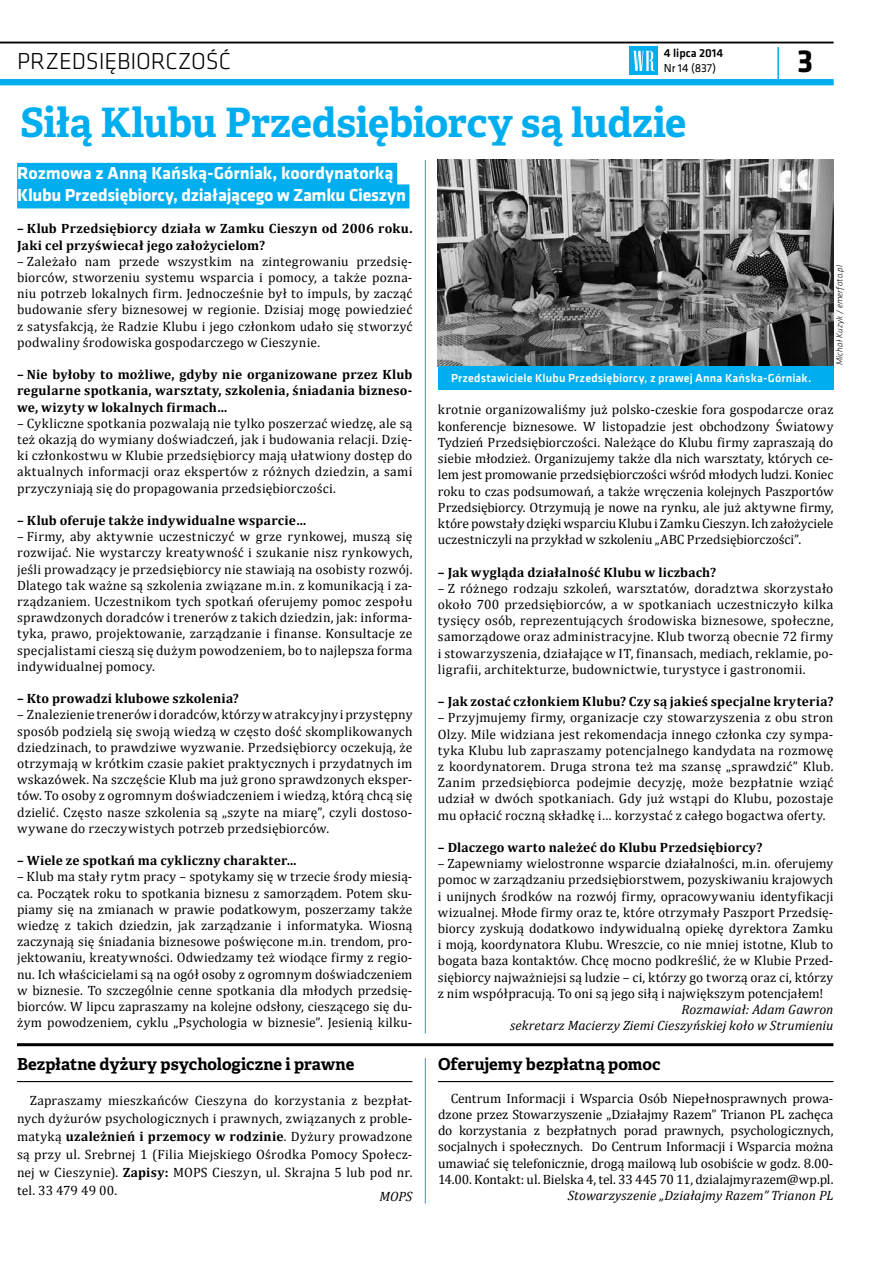
<style>
.page{position:relative;width:893px;height:1263px;background:#fff}
.page>*{position:absolute;margin:0;border:0;box-sizing:border-box;transform-origin:0 0}
.t1{font:700 40.5px "Adelle Basic";letter-spacing:-.01em;color:#00aeef}
.t2{font:700 33px "Klavika";color:#000}
.t3{font:300 24px "Klavika";letter-spacing:-.005em;color:#000}
.t4{font:700 18px/21.6px "Klavika";letter-spacing:-.01em;color:#fff}
.t5{font:700 16.5px "Adelle Basic";color:#000}
.t6{font:13.5px/16.2px "Cambria";letter-spacing:.01em;color:#000;text-align:justify}
.t7{font:700 13.5px/16.2px "Cambria";letter-spacing:.015em;color:#000}
.t8{font:italic 13.5px/16.2px "Cambria";letter-spacing:.005em;color:#000;text-align:right}
.t9{font:500 12px "Klavika";letter-spacing:.015em;color:#fff}
.t10{font:500 12px "Klavika";color:#000}
.t11{font:12px "Klavika";color:#000}
.t12{font:italic 300 9px "Klavika";letter-spacing:.02em;color:#000}
.s1{font-weight:700}
</style>
<div class="page">
<hr style="left:777px;top:47px;width:2px;height:35px;background:#00aeef">
<div style="left:630px;top:47px;width:28px;height:28px;background:#00aeef"></div>
<svg style="left:633px;top:51px;width:22px;height:20px"></svg>
<hr style="left:0;top:42px;width:833px;height:1px;background:#000">
<div style="left:0;top:79px;width:833px;height:6px;background:#00aeef"></div>
<div style="left:17px;top:163px;width:380px;height:24px;background:#00aeef"></div>
<div style="left:17px;top:184px;width:392px;height:24px;background:#00aeef"></div>
<img style="left:438px;top:160px;width:395px;height:206px">
<div style="left:438px;top:366px;width:395px;height:24px;background:#00aeef"></div>
<hr style="left:17px;top:1043px;width:816px;height:3px;background:#000">
<hr style="left:17px;top:1081px;width:395px;height:1px;background:#000">
<hr style="left:438px;top:1081px;width:395px;height:1px;background:#000">
<hr style="left:425px;top:1058px;width:1px;height:145px;background:#00aeef">
<hr style="left:425px;top:160px;width:1px;height:873px;background:#00aeef">
<h3 class="t3" style="left:17px;top:46px;width:216px">PRZEDSIĘBIORCZOŚĆ</h3>
<p class="t10" style="left:664px;top:45px;width:61px">4 lipca 2014</p>
<p class="t11" style="left:664px;top:60px;width:54px">Nr 14 (837)</p>
<h1 class="t1" style="left:20px;top:97px;width:668px">Siłą Klubu Przedsiębiorcy są ludzie</h1>
<h2 class="t2" style="left:797px;top:37px;width:18px">3</h2>
<h3 class="t4" style="left:17px;top:162px;width:390px">Rozmowa z Anną Kańską-Górniak, koordynatorką<br>Klubu Przedsiębiorcy, działającego w Zamku Cieszyn</h3>
<p class="t7" style="left:17px;top:220px;width:397px">– Klub Przedsiębiorcy działa w Zamku Cieszyn od 2006 roku.<br>Jaki cel przyświecał jego założycielom?</p>
<p class="t6" style="left:17px;top:253px;width:397px">– Zależało nam przede wszystkim na zintegrowaniu przedsię&shy;biorców, stworzeniu systemu wsparcia i pomocy, a także pozna&shy;niu potrzeb lokalnych firm. Jednocześnie był to impuls, by zacząć budowanie sfery biznesowej w regionie. Dzisiaj mogę powiedzieć z satysfakcją, że Radzie Klubu i jego członkom udało się stworzyć podwaliny środowiska gospodarczego w Cieszynie.</p>
<p class="t7" style="left:17px;top:366px;width:397px;text-align:justify">– Nie byłoby to możliwe, gdyby nie organizowane przez Klub regularne spotkania, warsztaty, szkolenia, śniadania bizneso&shy;we, wizyty w lokalnych firmach…</p>
<p class="t6" style="left:17px;top:415px;width:397px">– Cykliczne spotkania pozwalają nie tylko poszerzać wiedzę, ale są też okazją do wymiany doświadczeń, jak i budowania relacji. Dzię&shy;ki członkostwu w Klubie przedsiębiorcy mają ułatwiony dostęp do aktualnych informacji oraz ekspertów z różnych dziedzin, a sami przyczyniają się do propagowania przedsiębiorczości.</p>
<p class="t7" style="left:17px;top:512px;width:291px">– Klub oferuje także indywidualne wsparcie…</p>
<p class="t6" style="left:17px;top:528px;width:397px">– Firmy, aby aktywnie uczestniczyć w grze rynkowej, muszą się rozwijać. Nie wystarczy kreatywność i szukanie nisz rynkowych, jeśli prowadzący je przedsiębiorcy nie stawiają na osobisty rozwój.<br>Dlatego tak ważne są szkolenia związane m.in. z komunikacją i za&shy;rządzaniem. Uczestnikom tych spotkań oferujemy pomoc zespołu sprawdzonych doradców i trenerów z takich dziedzin, jak: informa&shy;tyka, prawo, projektowanie, zarządzanie i finanse. Konsultacje ze specjalistami cieszą się dużym powodzeniem, bo to najlepsza forma indywidualnej pomocy.</p>
<p class="t7" style="left:17px;top:690px;width:223px">– Kto prowadzi klubowe szkolenia?</p>
<p class="t6" style="left:17px;top:707px;width:397px">– Znalezienie trenerów i doradców, którzy w atrakcyjny i przystępny sposób podzielą się swoją wiedzą w często dość skomplikowanych dziedzinach, to prawdziwe wyzwanie. Przedsiębiorcy oczekują, że otrzymają w krótkim czasie pakiet praktycznych i przydatnych im wskazówek. Na szczęście Klub ma już grono sprawdzonych eksper&shy;tów. To osoby z ogromnym doświadczeniem i wiedzą, którą chcą się dzielić. Często nasze szkolenia są „szyte na miarę”, czyli dostoso&shy;wywane do rzeczywistych potrzeb przedsiębiorców.</p>
<p class="t7" style="left:17px;top:852px;width:281px">– Wiele ze spotkań ma cykliczny charakter…</p>
<p class="t6" style="left:17px;top:869px;width:397px">– Klub ma stały rytm pracy – spotykamy się w trzecie środy miesią&shy;ca. Początek roku to spotkania biznesu z samorządem. Potem sku&shy;piamy się na zmianach w prawie podatkowym, poszerzamy także wiedzę z takich dziedzin, jak zarządzanie i informatyka. Wiosną zaczynają się śniadania biznesowe poświęcone m.in. trendom, pro&shy;jektowaniu, kreatywności. Odwiedzamy też wiodące firmy z regio&shy;nu. Ich właścicielami są na ogół osoby z ogromnym doświadczeniem w biznesie. To szczególnie cenne spotkania dla młodych przedsię&shy;biorców. W lipcu zapraszamy na kolejne odsłony, cieszącego się du&shy;żym powodzeniem, cyklu „Psychologia w biznesie”. Jesienią kilku-</p>
<p class="t5" style="left:17px;top:1054px;width:339px">Bezpłatne dyżury psychologiczne i prawne</p>
<p class="t6" style="left:17px;top:1091px;width:397px;line-height:18px;text-indent:13px">Zapraszamy mieszkańców Cieszyna do korzystania z bezpłat&shy;nych dyżurów psychologicznych i prawnych, związanych z proble&shy;matyką <span class="s1">uzależnień i przemocy w rodzinie</span>. Dyżury prowadzone są przy ul. Srebrnej 1 (Filia Miejskiego Ośrodka Pomocy Społecz&shy;nej w Cieszynie). <span class="s1">Zapisy:</span> MOPS Cieszyn, ul. Skrajna 5 lub pod nr. tel. 33 479 49 00.</p>
<p class="t8" style="left:379px;top:1187px;width:35px">MOPS</p>
<p class="t9" style="left:451px;top:369px;width:362px">Przedstawiciele Klubu Przedsiębiorcy, z prawej Anna Kańska-Górniak.</p>
<p class="t12" style="left:834px;top:365px;width:102px;rotate:-90deg">Michał Kuzyk / emerfoto.pl</p>
<p class="t6" style="left:438px;top:402px;width:397px">krotnie organizowaliśmy już polsko-czeskie fora gospodarcze oraz konferencje biznesowe. W listopadzie jest obchodzony Światowy Tydzień Przedsiębiorczości. Należące do Klubu firmy zapraszają do siebie młodzież. Organizujemy także dla nich warsztaty, których ce&shy;lem jest promowanie przedsiębiorczości wśród młodych ludzi. Koniec roku to czas podsumowań, a także wręczenia kolejnych Paszportów Przedsiębiorcy. Otrzymują je nowe na rynku, ale już aktywne firmy, które powstały dzięki wsparciu Klubu i Zamku Cieszyn. Ich założyciele uczestniczyli na przykład w szkoleniu „ABC Przedsiębiorczości”.</p>
<p class="t7" style="left:438px;top:563px;width:280px">– Jak wygląda działalność Klubu w liczbach?</p>
<p class="t6" style="left:438px;top:580px;width:397px">– Z różnego rodzaju szkoleń, warsztatów, doradztwa skorzystało około 700 przedsiębiorców, a w spotkaniach uczestniczyło kilka tysięcy osób, reprezentujących środowiska biznesowe, społeczne, samorządowe oraz administracyjne. Klub tworzą obecnie 72 firmy i stowarzyszenia, działające w IT, finansach, mediach, reklamie, po&shy;ligrafii, architekturze, budownictwie, turystyce i gastronomii.</p>
<p class="t7" style="left:438px;top:693px;width:397px">– Jak zostać członkiem Klubu? Czy są jakieś specjalne kryteria?</p>
<p class="t6" style="left:438px;top:709px;width:397px">– Przyjmujemy firmy, organizacje czy stowarzyszenia z obu stron Olzy. Mile widziana jest rekomendacja innego członka czy sympa&shy;tyka Klubu lub zapraszamy potencjalnego kandydata na rozmowę z koordynatorem. Druga strona też ma szansę „sprawdzić” Klub.<br>Zanim przedsiębiorca podejmie decyzję, może bezpłatnie wziąć udział w dwóch spotkaniach. Gdy już wstąpi do Klubu, pozostaje mu opłacić roczną składkę i… korzystać z całego bogactwa oferty.</p>
<p class="t7" style="left:438px;top:839px;width:326px">– Dlaczego warto należeć do Klubu Przedsiębiorcy?</p>
<p class="t6" style="left:438px;top:855px;width:397px">– Zapewniamy wielostronne wsparcie działalności, m.in. oferujemy pomoc w zarządzaniu przedsiębiorstwem, pozyskiwaniu krajowych i unijnych środków na rozwój firmy, opracowywaniu identyfikacji wizualnej. Młode firmy oraz te, które otrzymały Paszport Przedsię&shy;biorcy zyskują dodatkowo indywidualną opiekę dyrektora Zamku i moją, koordynatora Klubu. Wreszcie, co nie mniej istotne, Klub to bogata baza kontaktów. Chcę mocno podkreślić, że w Klubie Przed&shy;siębiorcy najważniejsi są ludzie – ci, którzy go tworzą oraz ci, którzy z nim współpracują. To oni są jego siłą i największym potencjałem!</p>
<p class="t8" style="left:510px;top:1001px;width:325px">Rozmawiał: Adam Gawron<br>sekretarz Macierzy Ziemi Cieszyńskiej koło w Strumieniu</p>
<p class="t5" style="left:438px;top:1054px;width:224px">Oferujemy bezpłatną pomoc</p>
<p class="t6" style="left:438px;top:1090px;width:397px;text-indent:13px">Centrum Informacji i Wsparcia Osób Niepełnosprawnych prowa&shy;dzone przez Stowarzyszenie „Działajmy Razem” Trianon PL zachęca do korzystania z bezpłatnych porad prawnych, psychologicznych, socjalnych i społecznych. Do Centrum Informacji i Wsparcia można umawiać się telefonicznie, drogą mailową lub osobiście w godz. 8.00- 14.00. Kontakt: ul. Bielska 4, tel. 33 445 70 11, dzialajmyrazem@wp.pl.</p>
<p class="t8" style="left:568px;top:1187px;width:267px">Stowarzyszenie „Działajmy Razem” Trianon PL</p>
</div>
